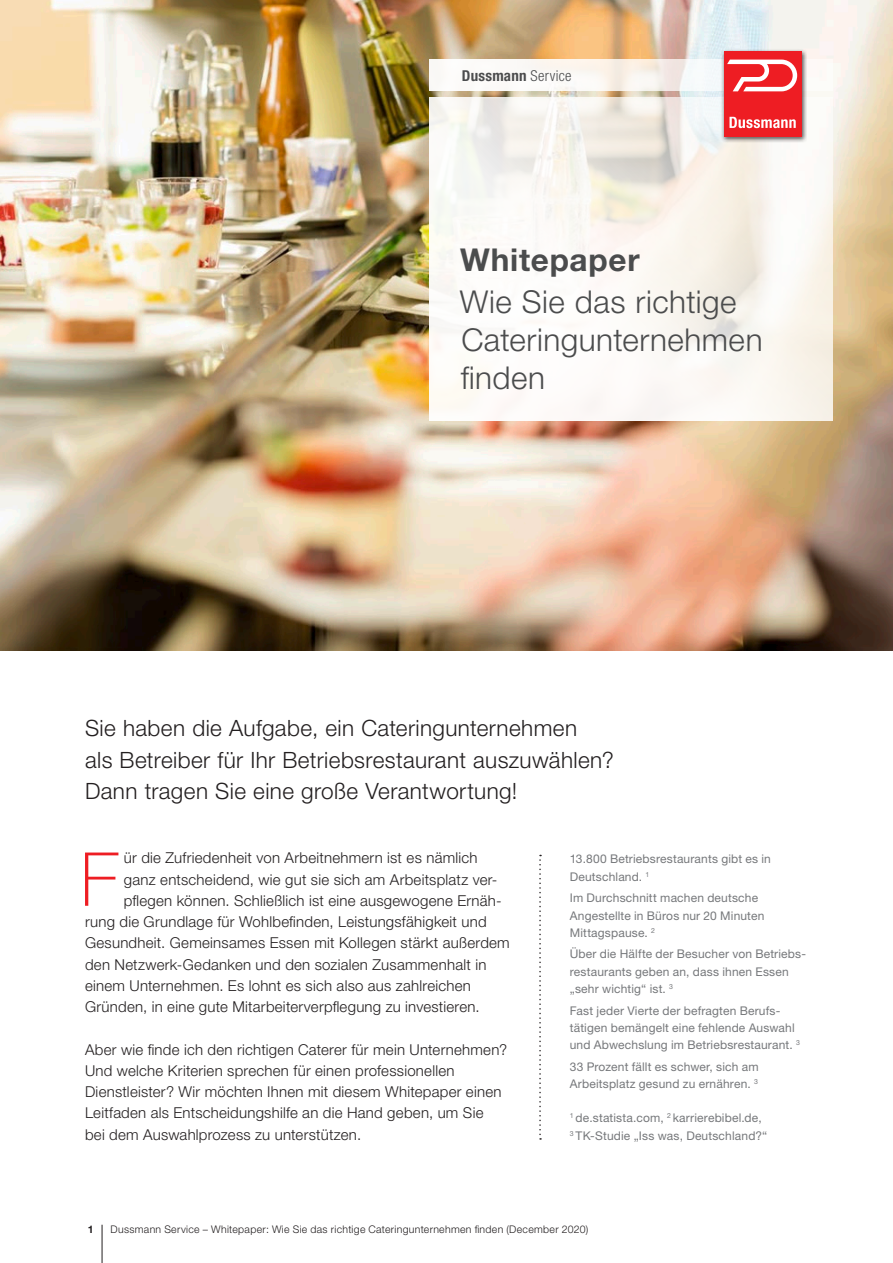
<style>
.page{position:relative;width:893px;height:1263px;background:#fff}
.page>*{position:absolute;margin:0;border:0;box-sizing:border-box;transform-origin:0 0}
.t1{font:100 74.55px "Helvetica Neue LT Pro";color:#ee1d23}
.t2{font:300 31.5px/37.8px "Helvetica Neue LT Pro";letter-spacing:.015em;color:#4b4c4d}
.t3{font:700 31.5px "Helvetica Neue LT Pro";letter-spacing:.025em;color:#4b4c4d}
.t4{font:300 22.5px/32px "Helvetica Neue LT Pro";letter-spacing:.02em;color:#231f20}
.t5{font:300 15px/21.3px "Helvetica Neue LT Pro";letter-spacing:.015em;color:#231f20}
.t6{font:700 condensed 15px "Helvetica Neue LT Pro";letter-spacing:.015em;color:#4b4c4d}
.t7{font:12px/17.2px "Helvetica Neue LT Pro";letter-spacing:.015em;color:#76787b}
.t8{font:300 10.5px "Helvetica Neue LT Pro";letter-spacing:.03em;color:#231f20}
.t9{font:700 10.5px "Helvetica Neue LT Pro";color:#231f20}
.s1{font-weight:300}
</style>
<div class="page">
<img style="left:0;top:0;width:893px;height:651px">
<hr style="left:102px;top:1225px;width:1px;height:38px;background:#231f20">
<svg style="left:539px;top:855px;width:2px;height:285px"></svg>
<svg style="left:429px;top:98px;width:404px;height:323px;fill:#fbf8f4"></svg>
<svg style="left:429px;top:60px;width:404px;height:31px"></svg>
<div style="left:720px;top:48px;width:87px;height:94px;background:#231f20;opacity:.75"></div>
<div style="left:724px;top:51px;width:77px;height:85px;background:#ee1d23"></div>
<svg style="left:727px;top:60px;width:70px;height:31px"></svg>
<svg style="left:729px;top:117px;width:67px;height:11px"></svg>
<p class="t6" style="left:462px;top:67px;width:111px">Dussmann <span class="s1">Service</span></p>
<h2 class="t3" style="left:460px;top:240px;width:181px">Whitepaper</h2>
<h2 class="t2" style="left:460px;top:283px;width:304px">Wie Sie das richtige<br>Cateringunternehmen finden</h2>
<h3 class="t4" style="left:85px;top:711px;width:530px">Sie haben die Aufgabe, ein Cateringunternehmen<br>als Betreiber für Ihr Betriebsrestaurant auszuwählen?<br>Dann tragen Sie eine große Verantwortung!</h3>
<h1 class="t1" style="left:80px;top:835px;width:40px">F</h1>
<p class="t5" style="left:124px;top:847px;width:355px">ür die Zufriedenheit von Arbeitnehmern ist es nämlich</p>
<p class="t5" style="left:124px;top:868px;width:375px">ganz entscheidend, wie gut sie sich am Arbeitsplatz ver-</p>
<p class="t5" style="left:124px;top:889px;width:379px">pflegen können. Schließlich ist eine ausgewogene Ernäh-</p>
<p class="t5" style="left:85px;top:911px;width:403px">rung die Grundlage für Wohlbefinden, Leistungsfähigkeit und</p>
<p class="t5" style="left:85px;top:932px;width:426px">Gesundheit. Gemeinsames Essen mit Kollegen stärkt außerdem</p>
<p class="t5" style="left:85px;top:953px;width:403px">den Netzwerk-Gedanken und den sozialen Zusammenhalt in</p>
<p class="t5" style="left:85px;top:974px;width:387px">einem Unternehmen. Es lohnt es sich also aus zahlreichen</p>
<p class="t5" style="left:85px;top:996px;width:396px">Gründen, in eine gute Mitarbeiterverpflegung zu investieren.</p>
<p class="t5" style="left:85px;top:1038px;width:424px">Aber wie finde ich den richtigen Caterer für mein Unternehmen?<br>Und welche Kriterien sprechen für einen professionellen Dienstleister? Wir möchten Ihnen mit diesem Whitepaper einen Leitfaden als Entscheidungshilfe an die Hand geben, um Sie<br>bei dem Auswahlprozess zu unterstützen.</p>
<p class="t7" style="left:570px;top:850px;width:203px">13.800 Betriebsrestaurants gibt es in<br>Deutschland. <sup>1</sup></p>
<p class="t7" style="left:570px;top:889px;width:196px">Im Durchschnitt machen deutsche<br>Angestellte in Büros nur 20 Minuten<br>Mittagspause. <sup>2</sup></p>
<p class="t7" style="left:570px;top:945px;width:238px">Über die Hälfte der Besucher von Betriebs&shy;restaurants geben an, dass ihnen Essen „sehr wichtig“ ist. <sup>3</sup></p>
<p class="t7" style="left:570px;top:1001px;width:232px">Fast jeder Vierte der befragten Berufs&shy;tätigen bemängelt eine fehlende Auswahl und Abwechslung im Betriebsrestaurant. <sup>3</sup></p>
<p class="t7" style="left:570px;top:1057px;width:190px">33 Prozent fällt es schwer, sich am<br>Arbeitsplatz gesund zu ernähren. <sup>3</sup></p>
<p class="t7" style="left:570px;top:1109px;width:199px"><sup>1</sup> de.statista.com, <sup>2</sup> karrierebibel.de,<br><sup>3</sup> TK-Studie „Iss was, Deutschland?“</p>
<p class="t9" style="left:88px;top:1223px;width:7px">1</p>
<p class="t8" style="left:111px;top:1223px;width:479px">Dussmann Service – Whitepaper: Wie Sie das richtige Cateringunternehmen finden (December 2020)</p>
</div>
